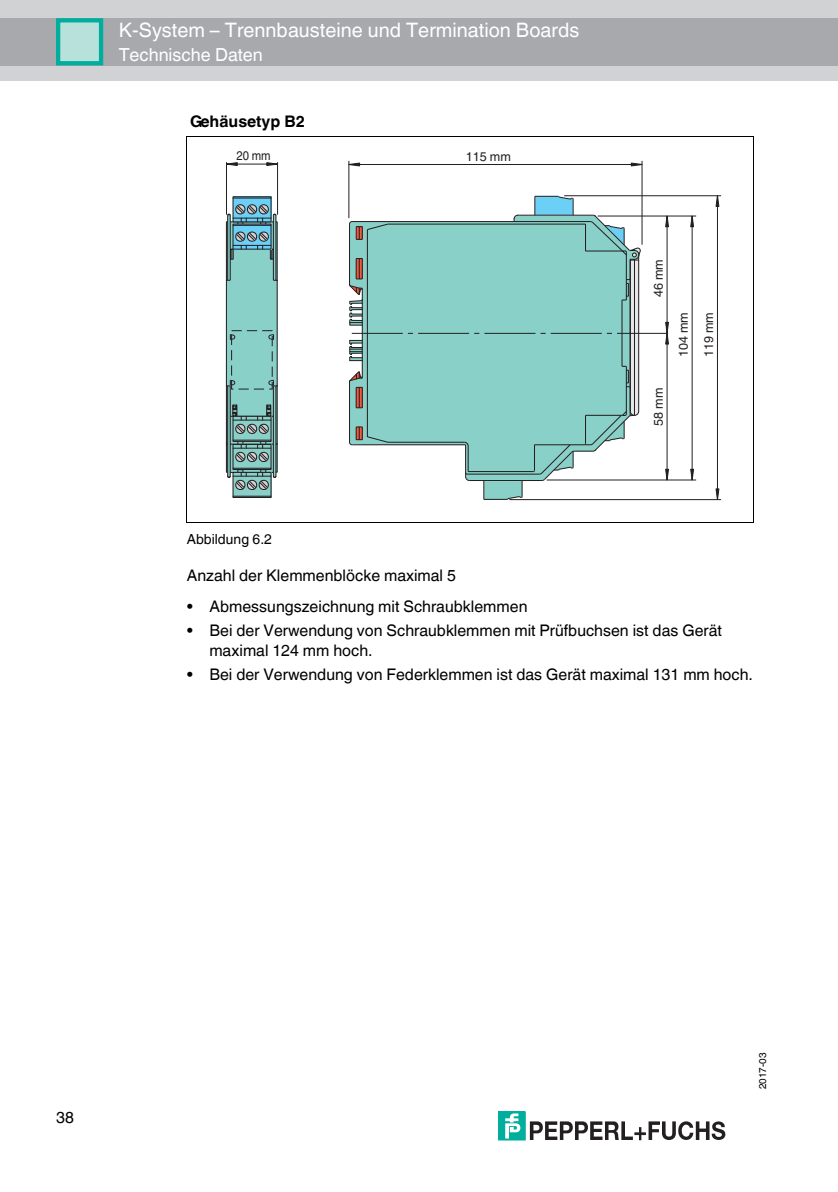
<style>
.page{position:relative;width:838px;height:1192px;background:#fff}
.page>*{position:absolute;margin:0;border:0;box-sizing:border-box;transform-origin:0 0}
.t1{font:20px "Helvetica World";color:#fff}
.t2{font:18px "Helvetica World";color:#fff}
.t3{font:16px/20px "Helvetica World";color:#000}
.t4{font:700 16px "Helvetica World";color:#000}
.t5{font:14px "Helvetica World";letter-spacing:.005em;color:#000}
.t6{font:12.6px/25.2px "Helvetica World";color:#231f20}
.t7{font:12.6px "Helvetica World";color:#231f20;scale:.9 1}
.t8{font:10px "Helvetica World";color:#000}
</style>
<div class="page">
<div style="left:0;top:0;width:838px;height:80px;background:#d1d2d4"></div>
<div style="left:0;top:18px;width:838px;height:48px;background:#a8a9ad"></div>
<div style="left:56px;top:19px;width:45px;height:45px;background:#b8e1dc"></div>
<div style="left:56px;top:18px;width:47px;height:47px;border:4px solid #00ae9d"></div>
<div style="left:499px;top:1112px;width:26px;height:28px;background:#00ae9d"></div>
<svg style="left:505px;top:1113px;width:16px;height:26px"></svg>
<svg style="left:530px;top:1121px;width:195px;height:19px"></svg>
<hr style="left:186px;top:137px;width:1px;height:385px;background:#000">
<hr style="left:753px;top:137px;width:1px;height:385px;background:#000">
<hr style="left:186px;top:136px;width:567px;height:1px;background:#000">
<hr style="left:186px;top:522px;width:567px;height:1px;background:#000">
<hr style="left:226px;top:164px;width:52px;height:1px;background:#231f20">
<hr style="left:226px;top:162px;width:1px;height:53px;background:#231f20">
<hr style="left:277px;top:162px;width:1px;height:53px;background:#231f20">
<svg style="left:226px;top:162px;width:12px;height:4px"></svg>
<svg style="left:266px;top:162px;width:13px;height:5px"></svg>
<hr style="left:349px;top:161px;width:1px;height:57px;background:#231f20">
<hr style="left:642px;top:161px;width:1px;height:84px;background:#231f20">
<hr style="left:349px;top:164px;width:293px;height:1px;background:#231f20">
<svg style="left:348px;top:162px;width:13px;height:5px"></svg>
<svg style="left:630px;top:162px;width:13px;height:5px"></svg>
<hr style="left:598px;top:216px;width:98px;height:1px;background:#231f20">
<hr style="left:547px;top:480px;width:149px;height:1px;background:#231f20">
<hr style="left:692px;top:216px;width:1px;height:264px;background:#231f20">
<svg style="left:690px;top:215px;width:5px;height:13px"></svg>
<svg style="left:690px;top:468px;width:5px;height:13px"></svg>
<hr style="left:509px;top:499px;width:212px;height:1px;background:#231f20">
<hr style="left:564px;top:195px;width:157px;height:1px;background:#231f20">
<hr style="left:717px;top:196px;width:1px;height:304px;background:#231f20">
<svg style="left:715px;top:488px;width:5px;height:13px"></svg>
<svg style="left:715px;top:195px;width:5px;height:12px"></svg>
<svg style="left:348px;top:195px;width:323px;height:305px"></svg>
<hr style="left:630px;top:259px;width:1px;height:152px;background:#231f20">
<div style="left:233px;top:472px;width:38px;height:25px;background:linear-gradient(to right,#89d0c8,#89d0c8)"></div>
<div style="left:233px;top:472px;width:39px;height:26px;border:1px solid #231f20"></div>
<hr style="left:233px;top:496px;width:38px;height:1px;background:#231f20">
<div style="left:233px;top:197px;width:38px;height:25px;background:#6bcff6"></div>
<hr style="left:233px;top:198px;width:38px;height:1px;background:#231f20">
<svg style="left:225px;top:203px;width:53px;height:288px;background:#79adaa"></svg>
<p class="t1" style="left:119px;top:13px;width:462px">K-System – Trennbausteine und Termination Boards</p>
<p class="t2" style="left:119px;top:40px;width:146px">Technische Daten</p>
<p class="t4" style="left:190px;top:108px;width:116px">Gehäusetyp B2</p>
<p class="t7" style="left:236px;top:149px;width:40px">20 mm</p>
<p class="t6" style="left:466px;top:144px;width:47px">115 mm</p>
<p class="t6" style="left:646px;top:297px;width:40px;rotate:-90deg">46 mm</p>
<p class="t6" style="left:646px;top:426px;width:40px;rotate:-90deg">58 mm</p>
<p class="t6" style="left:671px;top:357px;width:47px;rotate:-90deg">104 mm<br>119 mm</p>
<p class="t5" style="left:187px;top:527px;width:87px">Abbildung 6.2</p>
<p class="t3" style="left:187px;top:564px;width:271px">Anzahl der Klemmenblöcke maximal 5</p>
<p class="t3" style="left:187px;top:595px;width:342px">• Abmessungszeichnung mit Schraubklemmen</p>
<p class="t3" style="left:209px;top:619px;width:514px;text-indent:-23px">• Bei der Verwendung von Schraubklemmen mit Prüfbuchsen ist das Gerät maximal 124 mm hoch.</p>
<p class="t3" style="left:187px;top:663px;width:568px">• Bei der Verwendung von Federklemmen ist das Gerät maximal 131 mm hoch.</p>
<p class="t3" style="left:56px;top:1105px;width:19px">38</p>
<p class="t8" style="left:754px;top:1089px;width:38px;rotate:-90deg">2017-03</p>
</div>
